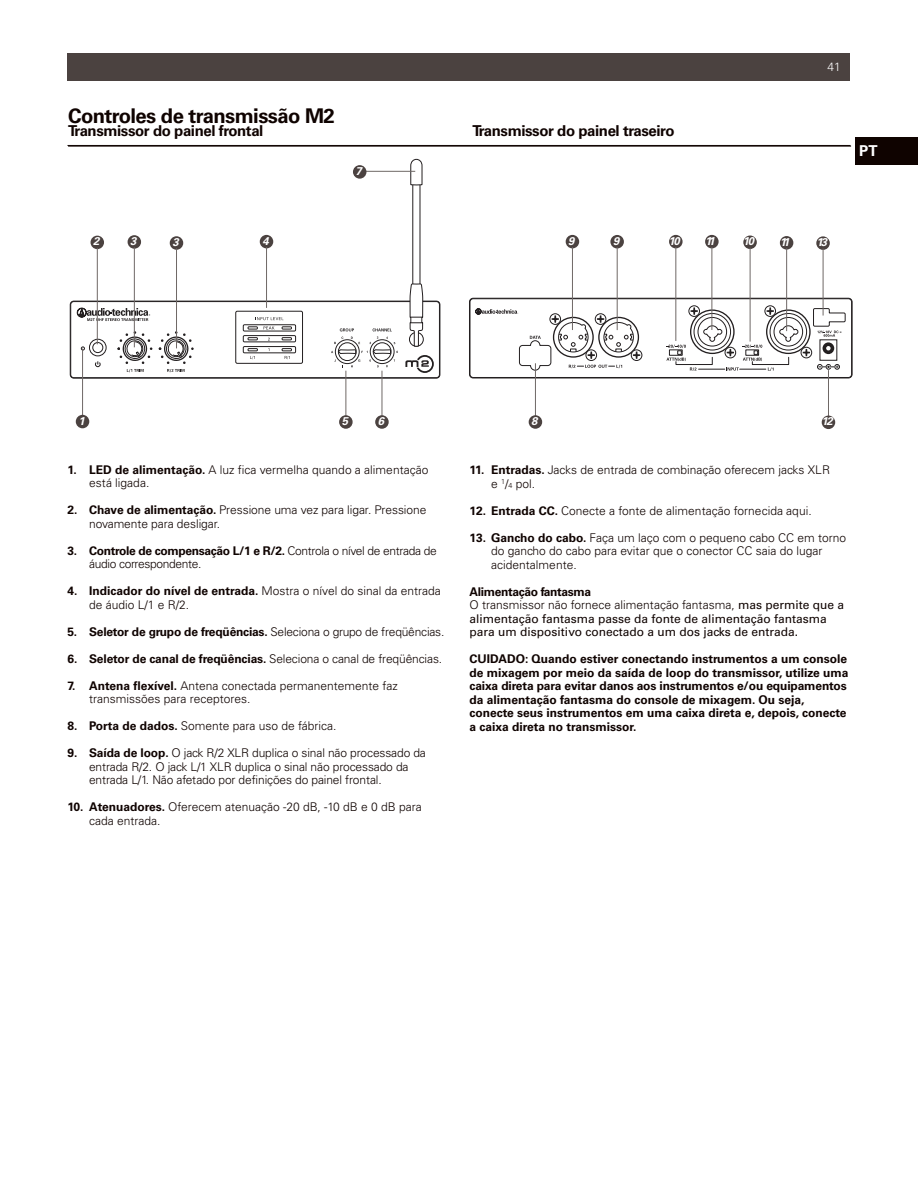
<style>
.page{position:relative;width:918px;height:1188px;background:#fff}
.page>*{position:absolute;margin:0;border:0;box-sizing:border-box;transform-origin:0 0}
.t1{font:700 20.25px "Univers LT Std";letter-spacing:-.03em;color:#0f0300}
.t2{font:700 15px "Univers LT Std";letter-spacing:-.03em;color:#0f0300}
.t3{font:700 15px "Univers LT Std";color:#fff}
.t4{font:300 12px/13.5px "Univers LT Std";color:#0f0300}
.t5{font:700 12px/13.5px "Univers LT Std";color:#0f0300}
.t6{font:12px/13.5px "Univers LT Std";color:#0f0300}
.t7{font:300 12px/13.5px "Univers LT Std";letter-spacing:-.03em;color:#0f0300}
.t8{font:300 12px "Univers LT Std";color:#fff}
.t9{font:italic 700 11.25px "Univers LT Std";letter-spacing:-.14em;color:#fff}
.s1{font-weight:700}
.s2{font-weight:300}
.s3{font-size:7.2px}
</style>
<div class="page">
<div style="left:68px;top:53px;width:782px;height:27px;background:#4b4240"></div>
<hr style="left:68px;top:145px;width:782px;height:1px;background:#0f0300">
<div style="left:855px;top:137px;width:63px;height:27px;background:#0f0300"></div>
<div style="left:70px;top:301px;width:370px;height:77px;border:1px solid #231f20;border-radius:3px"></div>
<svg style="left:77px;top:308px;width:73px;height:13px"></svg>
<div style="left:235px;top:311px;width:68px;height:53px;border:1px solid #231f20;border-radius:2px"></div>
<div style="left:243px;top:324px;width:53px;height:8px;border:1px solid #231f20"></div>
<div style="left:248px;top:326px;width:10px;height:4px;border:1px solid #231f20"></div>
<div style="left:282px;top:326px;width:10px;height:4px;border:1px solid #231f20"></div>
<div style="left:243px;top:335px;width:53px;height:7px;border:1px solid #231f20"></div>
<svg style="left:248px;top:337px;width:10px;height:3px"></svg>
<svg style="left:282px;top:337px;width:10px;height:3px"></svg>
<div style="left:243px;top:346px;width:53px;height:7px;border:1px solid #231f20"></div>
<svg style="left:264px;top:326px;width:11px;height:3px"></svg>
<svg style="left:257px;top:317px;width:26px;height:3px"></svg>
<svg style="left:405px;top:355px;width:29px;height:18px"></svg>
<svg style="left:117px;top:331px;width:35px;height:41px"></svg>
<svg style="left:81px;top:346px;width:4px;height:5px"></svg>
<div style="left:89px;top:339px;width:17px;height:17px;border:1px solid #231f20;border-radius:50%"></div>
<div style="left:92px;top:342px;width:11px;height:11px;border:1px solid #231f20;border-radius:50%"></div>
<svg style="left:331px;top:328px;width:67px;height:39px"></svg>
<svg style="left:95px;top:361px;width:6px;height:7px"></svg>
<svg style="left:159px;top:331px;width:35px;height:41px"></svg>
<svg style="left:410px;top:159px;width:13px;height:27px"></svg>
<svg style="left:409px;top:283px;width:15px;height:64px"></svg>
<svg style="left:248px;top:348px;width:10px;height:11px"></svg>
<svg style="left:282px;top:348px;width:10px;height:11px"></svg>
<hr style="left:82px;top:349px;width:1px;height:72px;background:#6f6866">
<div style="left:469px;top:298px;width:383px;height:80px;border:1px solid #231f20;border-radius:3px"></div>
<div style="left:631px;top:350px;width:11px;height:11px;background:#423e3f;border-radius:50%"></div>
<div style="left:631px;top:349px;width:11px;height:12px;border:1px solid #231f20;border-radius:50%"></div>
<div style="left:688px;top:305px;width:12px;height:12px;border:1px solid #231f20;border-radius:50%"></div>
<div style="left:764px;top:305px;width:12px;height:12px;border:1px solid #231f20;border-radius:50%"></div>
<svg style="left:475px;top:308px;width:165px;height:63px"></svg>
<svg style="left:666px;top:307px;width:180px;height:64px"></svg>
<hr style="left:68px;top:146px;width:783px;height:1px;background:#0f0300">
<div style="left:91px;top:236px;width:13px;height:13px;background:#4b4240;border-radius:50%"></div>
<hr style="left:97px;top:248px;width:1px;height:96px;background:#6f6866">
<div style="left:128px;top:235px;width:13px;height:14px;background:#4b4240;border-radius:50%"></div>
<hr style="left:134px;top:247px;width:1px;height:100px;background:#6f6866">
<div style="left:260px;top:235px;width:13px;height:13px;background:#4b4240;border-radius:50%"></div>
<hr style="left:266px;top:247px;width:1px;height:61px;background:#6f6866">
<div style="left:669px;top:235px;width:14px;height:13px;background:#4b4240;border-radius:50%"></div>
<hr style="left:675px;top:247px;width:1px;height:94px;background:#6f6866">
<div style="left:705px;top:235px;width:14px;height:13px;background:#4b4240;border-radius:50%"></div>
<hr style="left:712px;top:247px;width:1px;height:83px;background:#6f6866">
<div style="left:816px;top:236px;width:14px;height:14px;background:#4b4240;border-radius:50%"></div>
<hr style="left:823px;top:249px;width:1px;height:67px;background:#6f6866">
<div style="left:566px;top:235px;width:13px;height:13px;background:#4b4240;border-radius:50%"></div>
<hr style="left:572px;top:247px;width:1px;height:83px;background:#6f6866">
<hr style="left:360px;top:171px;width:55px;height:1px;background:#6f6866">
<div style="left:353px;top:165px;width:13px;height:14px;background:#4b4240;border-radius:50%"></div>
<div style="left:76px;top:415px;width:13px;height:13px;background:#4b4240;border-radius:50%"></div>
<hr style="left:535px;top:363px;width:1px;height:58px;background:#6f6866">
<div style="left:529px;top:415px;width:13px;height:14px;background:#4b4240;border-radius:50%"></div>
<hr style="left:828px;top:370px;width:1px;height:51px;background:#6f6866">
<div style="left:822px;top:416px;width:13px;height:13px;background:#4b4240;border-radius:50%"></div>
<hr style="left:346px;top:371px;width:1px;height:50px;background:#6f6866">
<div style="left:339px;top:415px;width:14px;height:14px;background:#4b4240;border-radius:50%"></div>
<hr style="left:382px;top:371px;width:1px;height:50px;background:#6f6866">
<div style="left:375px;top:415px;width:14px;height:14px;background:#4b4240;border-radius:50%"></div>
<div style="left:170px;top:236px;width:13px;height:14px;background:#4b4240;border-radius:50%"></div>
<hr style="left:176px;top:248px;width:1px;height:100px;background:#6f6866">
<div style="left:610px;top:235px;width:14px;height:13px;background:#4b4240;border-radius:50%"></div>
<hr style="left:617px;top:247px;width:1px;height:83px;background:#6f6866">
<div style="left:743px;top:236px;width:14px;height:13px;background:#4b4240;border-radius:50%"></div>
<hr style="left:750px;top:248px;width:1px;height:94px;background:#6f6866">
<div style="left:780px;top:236px;width:13px;height:14px;background:#4b4240;border-radius:50%"></div>
<hr style="left:786px;top:248px;width:1px;height:83px;background:#6f6866">
<h1 class="t1" style="left:68px;top:108px;width:268px">Controles de transmissão M2</h1>
<p class="t2" style="left:68px;top:126px;width:197px">Transmissor do painel frontal</p>
<p class="t2" style="left:472px;top:126px;width:204px">Transmissor do painel traseiro</p>
<p class="t9" style="left:356px;top:167px;width:8px">7</p>
<p class="t8" style="left:827px;top:62px;width:15px">41</p>
<p class="t3" style="left:859px;top:145px;width:20px">PT</p>
<p class="t9" style="left:93px;top:237px;width:8px">2</p>
<p class="t9" style="left:130px;top:237px;width:8px">3</p>
<p class="t9" style="left:262px;top:237px;width:8px">4</p>
<p class="t9" style="left:568px;top:237px;width:8px">9</p>
<p class="t9" style="left:669px;top:237px;width:13px">10</p>
<p class="t9" style="left:705px;top:237px;width:11px">11</p>
<p class="t9" style="left:816px;top:238px;width:12px">13</p>
<p class="t9" style="left:172px;top:238px;width:8px">3</p>
<p class="t9" style="left:613px;top:237px;width:8px">9</p>
<p class="t9" style="left:743px;top:237px;width:13px">10</p>
<p class="t9" style="left:780px;top:238px;width:11px">11</p>
<p class="t9" style="left:78px;top:417px;width:8px">1</p>
<p class="t9" style="left:342px;top:417px;width:8px">5</p>
<p class="t9" style="left:378px;top:417px;width:8px">6</p>
<p class="t9" style="left:531px;top:417px;width:8px">8</p>
<p class="t9" style="left:822px;top:417px;width:13px">12</p>
<p class="t4" style="left:89px;top:464px;width:341px;text-indent:-22px"><span class="s1">1. LED de alimentação.</span> A luz fica vermelha quando a alimentação está ligada.</p>
<p class="t4" style="left:89px;top:504px;width:339px;text-indent:-22px"><span class="s1">2. Chave de alimentação.</span> Pressione uma vez para ligar. Pressione novamente para desligar.</p>
<p class="t7" style="left:89px;top:545px;width:349px;text-indent:-22px"><span class="s1">3. Controle de compensação L/1 e R/2.</span> Controla o nível de entrada de áudio correspondente.</p>
<p class="t4" style="left:89px;top:585px;width:353px;text-indent:-22px"><span class="s1">4. Indicador do nível de entrada.</span> Mostra o nível do sinal da entrada de áudio L/1 e R/2.</p>
<p class="t5" style="left:68px;top:626px;width:378px">5. Seletor de grupo de freqüências. <span class="s2">Seleciona o grupo de freqüências.</span></p>
<p class="t5" style="left:68px;top:653px;width:376px">6. Seletor de canal de freqüências. <span class="s2">Seleciona o canal de freqüências.</span></p>
<p class="t4" style="left:89px;top:680px;width:310px;text-indent:-22px"><span class="s1">7. Antena flexível.</span> Antena conectada permanentemente faz transmissões para receptores.</p>
<p class="t4" style="left:68px;top:720px;width:271px"><span class="s1">8. Porta de dados.</span> Somente para uso de fábrica.</p>
<p class="t4" style="left:89px;top:747px;width:338px;text-indent:-22px"><span class="s1">9. Saída de loop.</span> O jack R/2 XLR duplica o sinal não processado da entrada R/2. O jack L/1 XLR duplica o sinal não processado da entrada L/1. Não afetado por definições do painel frontal.</p>
<p class="t4" style="left:89px;top:801px;width:334px;text-indent:-22px"><span class="s1">10. Atenuadores.</span> Oferecem atenuação -20 dB, -10 dB e 0 dB para cada entrada.</p>
<p class="t4" style="left:491px;top:464px;width:340px;text-indent:-22px"><span class="s1">11. Entradas.</span> Jacks de entrada de combinação oferecem jacks XLR e <sup>1</sup>/<span class="s3">4</span> pol.</p>
<p class="t4" style="left:469px;top:505px;width:344px"><span class="s1">12. Entrada CC.</span> Conecte a fonte de alimentação fornecida aqui.</p>
<p class="t4" style="left:491px;top:532px;width:357px;text-indent:-22px"><span class="s1">13. Gancho do cabo.</span> Faça um laço com o pequeno cabo CC em torno do gancho do cabo para evitar que o conector CC saia do lugar acidentalmente.</p>
<p class="t6" style="left:469px;top:586px;width:376px"><span class="s1">Alimentação fantasma<br></span><span class="s2">O transmissor não fornece alimentação fantasma,</span> mas permite que a alimentação fantasma passe da fonte de alimentação fantasma para um dispositivo conectado a um dos jacks de entrada.</p>
<p class="t5" style="left:469px;top:653px;width:381px">CUIDADO: Quando estiver conectando instrumentos a um console de mixagem por meio da saída de loop do transmissor, utilize uma caixa direta para evitar danos aos instrumentos e/ou equipamentos da alimentação fantasma do console de mixagem. Ou seja, conecte seus instrumentos em uma caixa direta e, depois, conecte a caixa direta no transmissor.</p>
</div>
